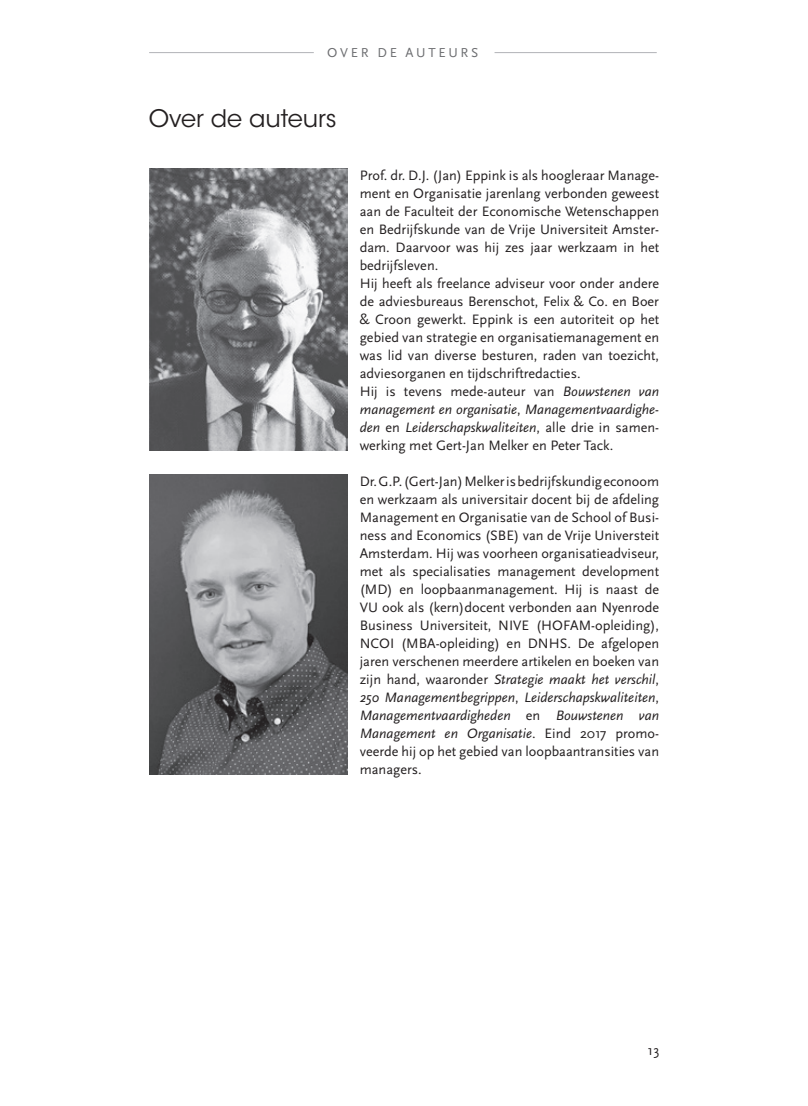
<style>
.page{position:relative;width:808px;height:1106px;background:#fff}
.page>*{position:absolute;margin:0;border:0;box-sizing:border-box;transform-origin:0 0}
.t1{font:24px "ITC Avant Garde Std";color:#231f20}
.t2{font:14.25px/18px "Scala Sans Pro";color:#231f20}
.t3{font:13.5px "Scala Sans Pro";letter-spacing:.2em;color:#6c6d70}
.s1{font-style:italic}
</style>
<div class="page">
<hr style="left:149px;top:52px;width:165px;height:1px;background:#b2b3b7">
<hr style="left:494px;top:52px;width:163px;height:1px;background:#b2b3b7">
<img style="left:149px;top:168px;width:198px;height:282px">
<img style="left:149px;top:474px;width:198px;height:300px">
<p class="t3" style="left:327px;top:45px;width:152px">OVER DE AUTEURS</p>
<h1 class="t1" style="left:149px;top:104px;width:189px">Over de auteurs</h1>
<p class="t2" style="left:360px;top:167px;width:301px">Prof. dr. D.J. (Jan) Eppink is als hoogleraar Manage&shy;ment en Organisatie jarenlang verbonden geweest aan de Faculteit der Economische Wetenschappen en Bedrijfskunde van de Vrije Universiteit Amster&shy;dam. Daarvoor was hij zes jaar werkzaam in het bedrijfsleven.<br>Hij heeft als freelance adviseur voor onder andere de adviesbureaus Berenschot, Felix &amp; Co. en Boer &amp; Croon gewerkt. Eppink is een autoriteit op het gebied van strategie en organisatiemanagement en was lid van diverse besturen, raden van toezicht, adviesorganen en tijdschriftredacties.<br>Hij is tevens mede-auteur van <span class="s1">Bouwstenen van management en organisatie</span>, <span class="s1">Managementvaardighe&shy;den</span> en <span class="s1">Leiderschapskwaliteiten</span>, alle drie in samen&shy;werking met Gert-Jan Melker en Peter Tack.</p>
<p class="t2" style="left:360px;top:473px;width:301px;text-align:justify">Dr. G.P. (Gert-Jan) Melker is bedrijfskundig econoom en werkzaam als universitair docent bij de afdeling Management en Organisatie van de School of Busi&shy;ness and Economics (SBE) van de Vrije Universteit Amsterdam. Hij was voorheen organisatieadviseur, met als specialisaties management development (MD) en loopbaanmanagement. Hij is naast de VU ook als (kern)docent verbonden aan Nyenrode Business Universiteit, NIVE (HOFAM-opleiding), NCOI (MBA-opleiding) en DNHS. De afgelopen jaren verschenen meerdere artikelen en boeken van zijn hand, waaronder <span class="s1">Strategie maakt het verschil</span>, <span class="s1">250 Managementbegrippen</span>, <span class="s1">Leiderschapskwaliteiten</span>, <span class="s1">Managementvaardigheden</span> en <span class="s1">Bouwstenen van Management en Organisatie</span>. Eind 2017 promo&shy;veerde hij op het gebied van loopbaantransities van managers.</p>
<p class="t2" style="left:647px;top:1040px;width:13px">13</p>
</div>
